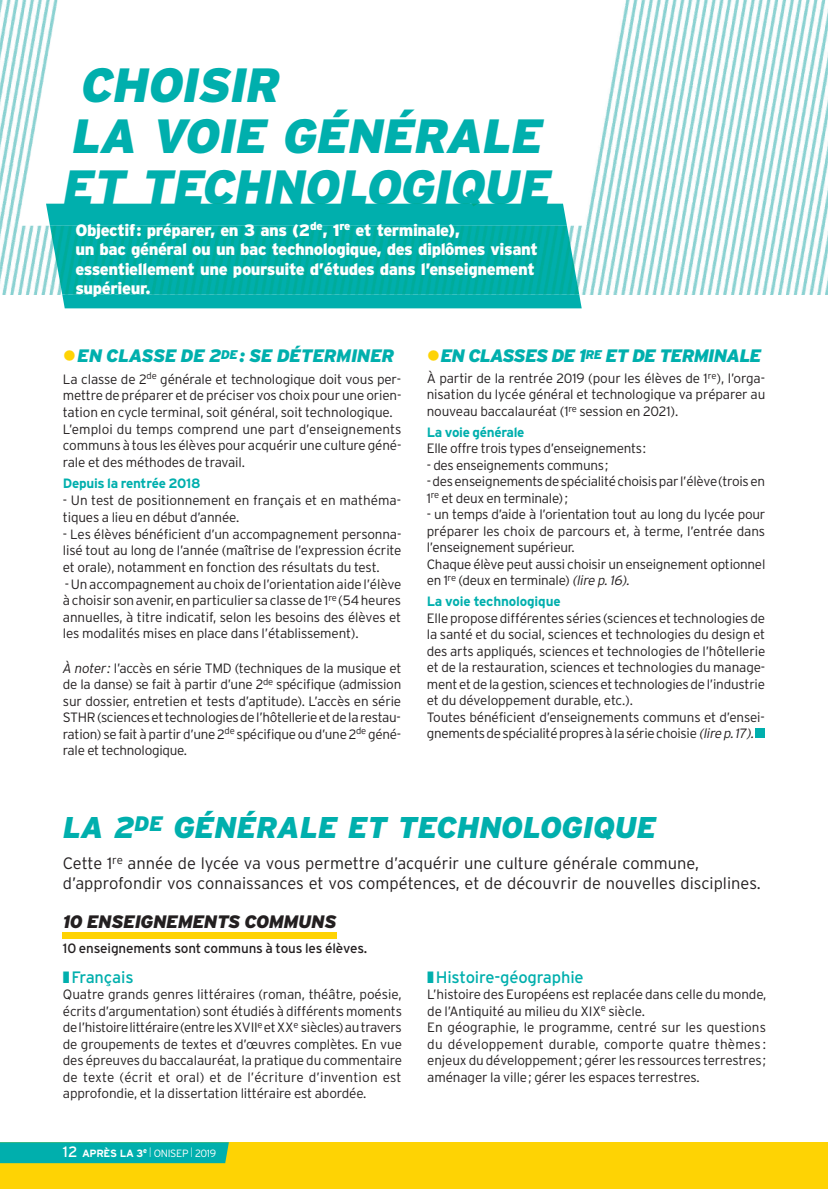
<style>
.page{position:relative;width:828px;height:1189px;background:#fff}
.page>*{position:absolute;margin:0;border:0;box-sizing:border-box;transform-origin:0 0}
.t1{font:italic 900 48px/51px "Interstate";color:#00afad}
.t2{font:italic 900 30px "Interstate";letter-spacing:-.01em;color:#00afad}
.t3{font:italic 900 18px "Interstate";letter-spacing:-.045em;color:#00afad}
.t4{font:italic 900 18px "Interstate";letter-spacing:-.025em;color:#00afad}
.t5{font:italic 900 18px "Interstate";letter-spacing:-.025em;color:#231f20}
.t6{font:900 16.5px/19.5px "Interstate";letter-spacing:-.025em;color:#fff}
.t7{font:300 16.5px/19.5px "Interstate";color:#231f20}
.t8{font:16.5px "Interstate";letter-spacing:-.01em;color:#00afad}
.t9{font:300 13.5px/16.5px "Interstate";letter-spacing:-.01em;color:#231f20}
.t10{font:700 13.5px "Interstate";letter-spacing:-.02em;color:#00afad}
.t11{font:13.5px "Interstate";letter-spacing:-.01em;color:#231f20}
.t12{font:300 10.5px "Interstate";letter-spacing:-.03em;color:#fff}
.s1{font-style:italic}
.s2{font-weight:400;font-size:15px}
.s3{font-weight:700}
.s4{font-size:13.5px}
</style>
<div class="page">
<div style="left:0;top:1142px;width:827px;height:47px;background:#fed304"></div>
<div style="left:0;top:1142px;width:229px;height:21px;background:#00afad"></div>
<img style="left:0;top:0;width:827px;height:294px">
<svg style="left:19px;top:0;width:608px;height:226px"></svg>
<div style="left:755px;top:728px;width:9px;height:10px;background:#00afad"></div>
<div style="left:63px;top:932px;width:274px;height:6px;background:#fed304"></div>
<svg style="left:62px;top:294px;width:519px;height:14px"></svg>
<img style="left:50px;top:226px;width:529px;height:68px">
<div style="left:46px;top:204px;width:520px;height:22px;background:#00afad"></div>
<h1 class="t1" style="left:61px;top:64px;width:497px;text-indent:18px">CHOISIR<br>LA VOIE GÉNÉRALE<br>ET TECHNOLOGIQUE</h1>
<p class="t6" style="left:75px;top:222px;width:464px">Objectif: préparer, en 3 ans (2<sup>de</sup>, 1<sup>re</sup> et terminale),<br>un bac général ou un bac technologique, des diplômes visant essentiellement une poursuite d’études dans l’enseignement supérieur.</p>
<h3 class="t4" style="left:77px;top:345px;width:318px">EN CLASSE DE 2<sup>DE</sup>: SE DÉTERMINER</h3>
<p class="t9" style="left:63px;top:372px;width:340px">La classe de 2<sup>de</sup> générale et technologique doit vous per&shy;mettre de préparer et de préciser vos choix pour une orien&shy;tation en cycle terminal, soit général, soit technologique.<br>L’emploi du temps comprend une part d’enseignements communs à tous les élèves pour acquérir une culture géné&shy;rale et des méthodes de travail.</p>
<p class="t10" style="left:63px;top:478px;width:139px">Depuis la rentrée 2018</p>
<p class="t9" style="left:63px;top:493px;width:339px">- Un test de positionnement en français et en mathéma&shy;tiques a lieu en début d’année.</p>
<p class="t9" style="left:63px;top:527px;width:340px;text-align:justify">- Les élèves bénéficient d’un accompagnement personna&shy;lisé tout au long de l’année (maîtrise de l’expression écrite et orale), notamment en fonction des résultats du test.</p>
<p class="t9" style="left:63px;top:577px;width:340px;text-align:justify">- Un accompagnement au choix de l’orientation aide l’élève à choisir son avenir, en particulier sa classe de 1<sup>re</sup> (54heures annuelles, à titre indicatif, selon les besoins des élèves et les modalités mises en place dans l’établissement).</p>
<p class="t9" style="left:63px;top:661px;width:340px;text-align:justify"><span class="s1">À noter:</span> l’accès en série TMD (techniques de la musique et de la danse) se fait à partir d’une 2<sup>de</sup> spécifique (admission sur dossier, entretien et tests d’aptitude). L’accès en série STHR (sciences et technologies de l’hôtellerie et de la restau&shy;ration) se fait à partir d’une 2<sup>de</sup> spécifique ou d’une 2<sup>de</sup> géné&shy;rale et technologique.</p>
<h3 class="t3" style="left:440px;top:345px;width:322px">EN CLASSES DE 1<sup>RE</sup> ET DE TERMINALE</h3>
<p class="t9" style="left:426px;top:371px;width:340px;text-align:justify">À partir de la rentrée 2019 (pour les élèves de 1<sup>re</sup>), l’orga&shy;nisation du lycée général et technologique va préparer au nouveau baccalauréat (1<sup>re</sup> session en 2021).</p>
<p class="t10" style="left:426px;top:427px;width:99px">La voie générale</p>
<p class="t9" style="left:426px;top:441px;width:221px">Elle offre trois types d’enseignements:</p>
<p class="t9" style="left:426px;top:458px;width:183px">- des enseignements communs;</p>
<p class="t9" style="left:426px;top:474px;width:340px">- des enseignements de spécialité choisis par l’élève(trois en<br>1<sup>re</sup> et deux en terminale);</p>
<p class="t9" style="left:426px;top:507px;width:340px">- un temps d’aide à l’orientation tout au long du lycée pour préparer les choix de parcours et, à terme, l’entrée dans l’enseignement supérieur.<br>Chaque élève peut aussi choisir un enseignement optionnel en 1<sup>re</sup> (deux en terminale) <span class="s1">(lire p.16).</span></p>
<p class="t10" style="left:426px;top:596px;width:135px">La voie technologique</p>
<p class="t9" style="left:426px;top:611px;width:340px">Elle propose différentes séries (sciences et technologies de la santé et du social, sciences et technologies du design et des arts appliqués, sciences et technologies de l’hôtellerie et de la restauration, sciences et technologies du manage&shy;ment et de la gestion, sciences et technologies de l’industrie et du développement durable, etc.).<br>Toutes bénéficient d’enseignements communs et d’ensei&shy;gnements de spécialité propres à la série choisie <span class="s1">(lire p.17).</span></p>
<h2 class="t2" style="left:63px;top:809px;width:595px">LA 2<sup>DE</sup> GÉNÉRALE ET TECHNOLOGIQUE</h2>
<p class="t7" style="left:63px;top:855px;width:699px">Cette 1<sup>re</sup> année de lycée va vous permettre d’acquérir une culture générale commune, d’approfondir vos connaissances et vos compétences, et de découvrir de nouvelles disciplines.</p>
<h3 class="t5" style="left:63px;top:911px;width:275px">10 ENSEIGNEMENTS COMMUNS</h3>
<p class="t11" style="left:63px;top:944px;width:306px">10 enseignements sont communs à tous les élèves.</p>
<p class="t8" style="left:63px;top:971px;width:72px">❚Français</p>
<p class="t9" style="left:63px;top:987px;width:340px;text-align:justify">Quatre grands genres littéraires (roman, théâtre, poésie, écrits d’argumentation) sont étudiés à différents moments de l’histoire littéraire (entre les XVII<sup>e</sup> et XX<sup>e</sup> siècles) au travers de groupements de textes et d’œuvres complètes. En vue des épreuves du baccalauréat, la pratique du commentaire de texte (écrit et oral) et de l’écriture d’invention est approfondie, et la dissertation littéraire est abordée.</p>
<p class="t12" style="left:63px;top:1149px;width:155px"><span class="s2">12</span> <span class="s3">APRÈS LA 3</span><sup>e</sup> <span class="s4">l</span> ONISEP <span class="s4">l</span> 2019</p>
<p class="t8" style="left:427px;top:971px;width:158px">❚Histoire-géographie</p>
<p class="t9" style="left:427px;top:987px;width:340px">L’histoire des Européens est replacée dans celle du monde, de l’Antiquité au milieu du XIX<sup>e</sup> siècle.<br>En géographie, le programme, centré sur les questions du développement durable, comporte quatre thèmes : enjeux du développement; gérer les ressources terrestres; aménager la ville; gérer les espaces terrestres.</p>
</div>
